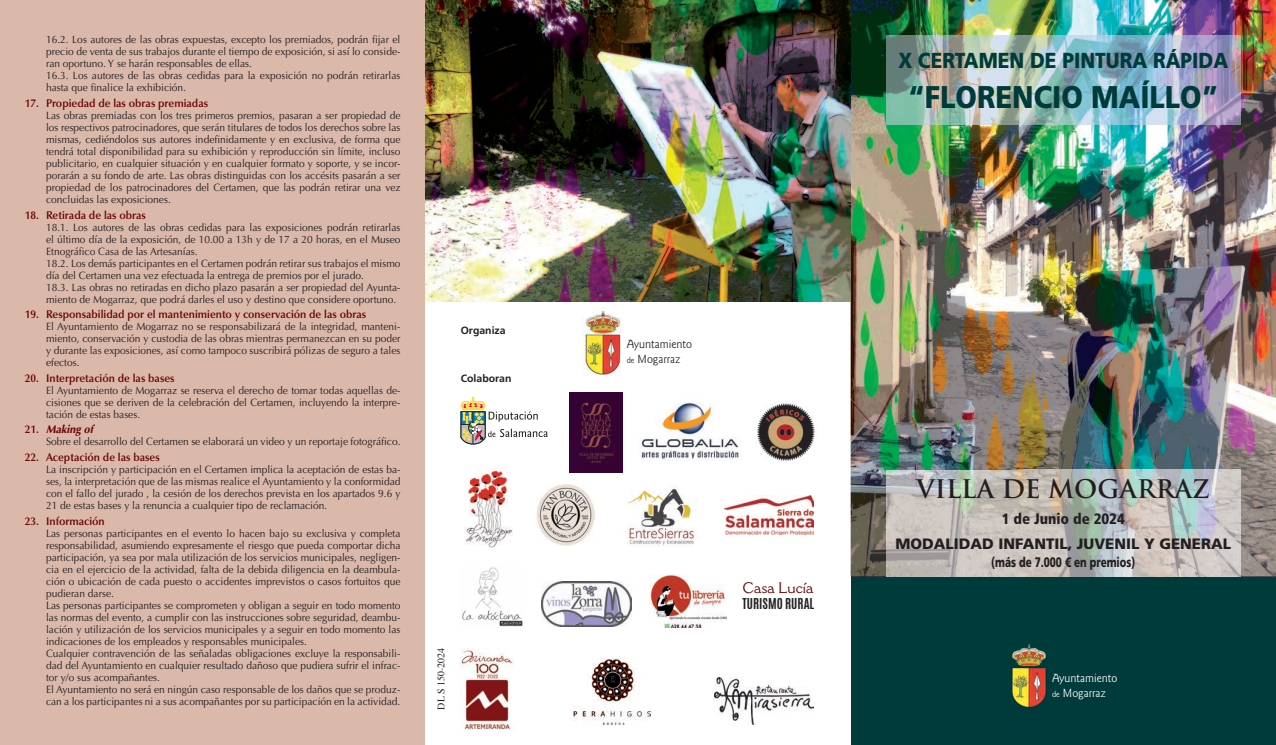
<style>
.page{position:relative;width:1276px;height:745px;background:#fff}
.page>*{position:absolute;margin:0;border:0;box-sizing:border-box;transform-origin:0 0}
.t1{font:900 31.38px "Frutiger LT Std";color:#003b3b;scale:.88 1}
.t2{font:700 25px "Trajan Pro";color:#231f20}
.t3{font:900 21.62px "Frutiger LT Std";color:#003b3b;scale:.88 1}
.t4{font:900 15px "Frutiger LT Std";color:#231f20}
.t5{font:900 condensed 15px "Frutiger LT Std";color:#231f20}
.t6{font:15px "Cantoria MT Std";color:#600}
.t7{font:900 13.75px "Frutiger LT Std";color:#231f20;scale:.72 1}
.t8{font:700 12.5px "Antonio";color:#231f20}
.t9{font:12.25px/14.9px "Goudy Sans Std";color:#231f20}
.t10{font:12.25px/14.9px "Goudy Sans Std";color:#fff}
.t11{font:600 11.25px "Optima";color:#600;scale:.96 1}
.t12{font:italic 700 11.25px "Optima";color:#600;scale:.96 1}
.t13{font:10.62px/12px "Optima";color:#231f20;text-align:justify;scale:.96 1}
.t14{font:700 10.5px "Frutiger LT Std";color:#231f20}
.t15{font:10px "Times";color:#231f20}
.s1{font-weight:600;font-style:normal}
.s2{font-size:8.75px}
</style>
<div class="page">
<div style="left:850px;top:574px;width:426px;height:170px;background:#003b3b"></div>
<div style="left:0;top:0;width:425px;height:744px;background:#dbb9aa"></div>
<img style="left:850px;top:0;width:426px;height:576px">
<img style="left:425px;top:0;width:425px;height:301px">
<img style="left:583px;top:307px;width:38px;height:68px">
<img style="left:1011px;top:644px;width:36px;height:64px">
<svg style="left:461px;top:397px;width:87px;height:47px"></svg>
<img style="left:886px;top:469px;width:354px;height:107px">
<img style="left:640px;top:402px;width:99px;height:58px">
<img style="left:757px;top:402px;width:58px;height:59px">
<img style="left:569px;top:392px;width:53px;height:80px">
<img style="left:464px;top:468px;width:49px;height:80px">
<img style="left:725px;top:495px;width:88px;height:39px">
<img style="left:627px;top:486px;width:70px;height:60px">
<img style="left:462px;top:567px;width:61px;height:60px">
<img style="left:536px;top:484px;width:58px;height:61px">
<img style="left:461px;top:648px;width:52px;height:81px">
<img style="left:573px;top:658px;width:78px;height:67px">
<img style="left:649px;top:574px;width:77px;height:53px">
<img style="left:542px;top:581px;width:90px;height:45px">
<img style="left:714px;top:677px;width:99px;height:46px">
<img style="left:886px;top:35px;width:354px;height:89px">
<p class="t13" style="left:46px;top:34px;width:371px;text-align:left">16.2. Los autores de las obras expuestas, excepto los premiados, podrán fijar el precio de venta de sus trabajos durante el tiempo de exposición, si así lo conside&shy;ran oportuno. Y se harán responsables de ellas.<br>16.3. Los autores de las obras cedidas para la exposición no podrán retirarlas hasta que finalice la exhibición.</p>
<p class="t11" style="left:25px;top:96px;width:192px">17. Propiedad de las obras premiadas</p>
<p class="t13" style="left:46px;top:109px;width:371px">Las obras premiadas con los tres primeros premios, pasaran a ser propiedad de los respectivos patrocinadores, que serán titulares de todos los derechos sobre las mismas, cediéndolos sus autores indefinidamente y en exclusiva, de forma que tendrá total disponibilidad para su exhibición y reproducción sin límite, incluso publicitario, en cualquier situación y en cualquier formato y soporte, y se incor&shy;porarán a su fondo de arte. Las obras distinguidas con los accésits pasarán a ser propiedad de los patrocinadores del Certamen, que las podrán retirar una vez concluidas las exposiciones.</p>
<p class="t11" style="left:25px;top:208px;width:128px">18. Retirada de las obras</p>
<p class="t13" style="left:46px;top:221px;width:371px;text-align:left">18.1. Los autores de las obras cedidas para las exposiciones podrán retirarlas el último día de la exposición, de 10.00 a 13h y de 17 a 20 horas, en el Museo Etnográfico Casa de las Artesanías.<br>18.2. Los demás participantes en el Certamen podrán retirar sus trabajos el mismo día del Certamen una vez efectuada la entrega de premios por el jurado.<br>18.3. Las obras no retiradas en dicho plazo pasarán a ser propiedad del Ayunta&shy;miento de Mogarraz, que podrá darles el uso y destino que considere oportuno.</p>
<p class="t11" style="left:25px;top:307px;width:357px">19. Responsabilidad por el mantenimiento y conservación de las obras</p>
<p class="t13" style="left:46px;top:320px;width:371px">El Ayuntamiento de Mogarraz no se responsabilizará de la integridad, manteni&shy;miento, conservación y custodia de las obras mientras permanezcan en su poder y durante las exposiciones, así como tampoco suscribirá pólizas de seguro a tales efectos.</p>
<p class="t11" style="left:25px;top:371px;width:158px">20. Interpretación de las bases</p>
<p class="t13" style="left:46px;top:384px;width:371px">El Ayuntamiento de Mogarraz se reserva el derecho de tomar todas aquellas de&shy;cisiones que se deriven de la celebración del Certamen, incluyendo la interpre&shy;tación de estas bases.</p>
<p class="t12" style="left:25px;top:423px;width:73px"><span class="s1">21.</span> Making of</p>
<p class="t13" style="left:46px;top:435px;width:371px">Sobre el desarrollo del Certamen se elaborará un video y un reportaje fotográfico.</p>
<p class="t11" style="left:25px;top:450px;width:142px">22. Aceptación de las bases</p>
<p class="t13" style="left:46px;top:463px;width:371px">La inscripción y participación en el Certamen implica la aceptación de estas ba&shy;ses, la interpretación que de las mismas realice el Ayuntamiento y la conformidad con el fallo del jurado , la cesión de los derechos prevista en los apartados 9.6 y 21 de estas bases y la renuncia a cualquier tipo de reclamación.</p>
<p class="t11" style="left:25px;top:514px;width:85px">23. Información</p>
<p class="t13" style="left:46px;top:527px;width:371px;text-align:left">Las personas participantes en el evento lo hacen bajo su exclusiva y completa responsabilidad, asumiendo expresamente el riesgo que pueda comportar dicha participación, ya sea por mala utilización de los servicios municipales, negligen&shy;cia en el ejercicio de la actividad, falta de la debida diligencia en la deambula&shy;ción o ubicación de cada puesto o accidentes imprevistos o casos fortuitos que pudieran darse.<br>Las personas participantes se comprometen y obligan a seguir en todo momento las normas del evento, a cumplir con las instrucciones sobre seguridad, deambu&shy;lación y utilización de los servicios municipales y a seguir en todo momento las indicaciones de los empleados y responsables municipales.<br>Cualquier contravención de las señaladas obligaciones excluye la responsabili&shy;dad del Ayuntamiento en cualquier resultado dañoso que pudiera sufrir el infrac&shy;tor y/o sus acompañantes.<br>El Ayuntamiento no será en ningún caso responsable de los daños que se produz&shy;can a los participantes ni a sus acompañantes por su participación en la actividad.</p>
<p class="t14" style="left:461px;top:324px;width:46px">Organiza</p>
<p class="t14" style="left:461px;top:372px;width:52px">Colaboran</p>
<p class="t15" style="left:432px;top:709px;width:63px;rotate:-90deg">DL S 150-2024</p>
<h3 class="t3" style="left:898px;top:47px;width:376px">X CERTAMEN DE PINTURA RÁPIDA</h3>
<h1 class="t1" style="left:908px;top:78px;width:354px">“FLORENCIO MAÍLLO”</h1>
<p class="t9" style="left:627px;top:337px;width:67px">Ayuntamiento <span class="s2">de</span> Mogarraz</p>
<h3 class="t6" style="left:742px;top:578px;width:72px">Casa Lucía</h3>
<p class="t8" style="left:742px;top:593px;width:73px">TURISMO RURAL</p>
<h2 class="t2" style="left:916px;top:473px;width:295px">VILLA DE MOGARRAZ</h2>
<h3 class="t5" style="left:1001px;top:510px;width:125px">1 de Junio de 2024</h3>
<h3 class="t4" style="left:895px;top:534px;width:337px">MODALIDAD INFANTIL, JUVENIL Y GENERAL</h3>
<p class="t7" style="left:991px;top:553px;width:202px">(más de 7.000 € en premios)</p>
<p class="t10" style="left:1052px;top:670px;width:67px">Ayuntamiento <span class="s2">de</span> Mogarraz</p>
</div>
